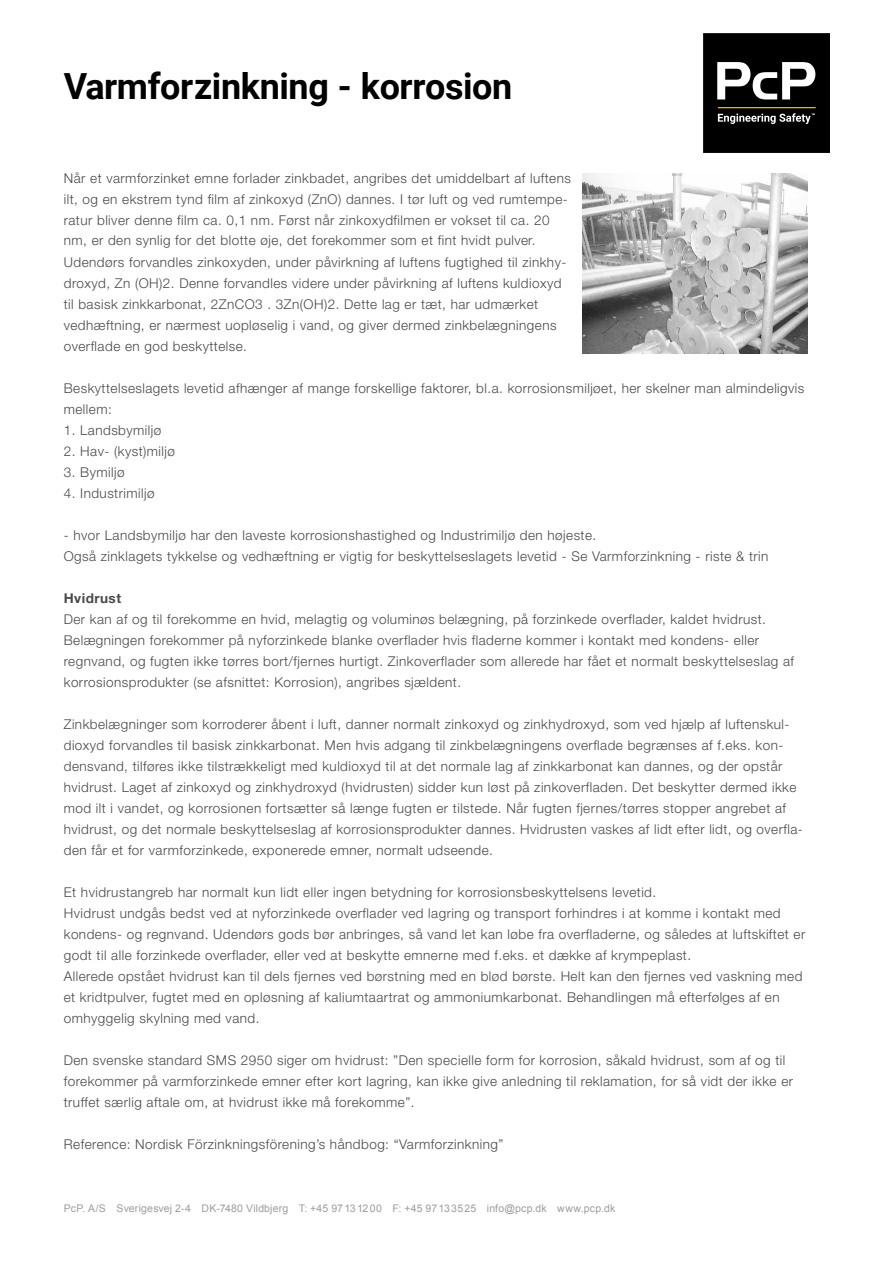
<style>
.page{position:relative;width:893px;height:1263px;background:#fff}
.page>*{position:absolute;margin:0;border:0;box-sizing:border-box;transform-origin:0 0}
.t1{font:700 36px "Roboto";letter-spacing:-.01em;color:#000}
.t2{font:300 13.5px/21px "Helvetica Neue LT Pro";letter-spacing:.035em;color:#494948}
.t3{font:700 13.5px "Helvetica Neue LT Pro";letter-spacing:.035em;color:#494948}
.t4{font:10.5px "Arial";letter-spacing:.02em;color:#9c9d9d}
</style>
<div class="page">
<img style="left:583px;top:173px;width:225px;height:180px">
<img style="left:704px;top:34px;width:126px;height:118px">
<h1 class="t1" style="left:64px;top:61px;width:450px">Varmforzinkning - korrosion</h1>
<p class="t2" style="left:64px;top:167px;width:509px">Når et varmforzinket emne forlader zinkbadet, angribes det umiddelbart af luftens ilt, og en ekstrem tynd film af zinkoxyd (ZnO) dannes. I tør luft og ved rumtempe&shy;ratur bliver denne film ca. 0,1 nm. Først når zinkoxydfilmen er vokset til ca. 20 nm, er den synlig for det blotte øje, det forekommer som et fint hvidt pulver.</p>
<p class="t2" style="left:64px;top:251px;width:504px">Udendørs forvandles zinkoxyden, under påvirkning af luftens fugtighed til zinkhy&shy;droxyd, Zn (OH)2. Denne forvandles videre under påvirkning af luftens kuldioxyd til basisk zinkkarbonat, 2ZnCO3 . 3Zn(OH)2. Dette lag er tæt, har udmærket vedhæftning, er nærmest uopløselig i vand, og giver dermed zinkbelægningens overflade en god beskyttelse.</p>
<p class="t2" style="left:64px;top:377px;width:742px">Beskyttelseslagets levetid afhænger af mange forskellige faktorer, bl.a. korrosionsmiljøet, her skelner man almindeligvis mellem:</p>
<p class="t2" style="left:64px;top:419px;width:99px">1. Landsbymiljø</p>
<p class="t2" style="left:64px;top:440px;width:113px">2. Hav- (kyst)miljø</p>
<p class="t2" style="left:64px;top:461px;width:62px">3. Bymiljø</p>
<p class="t2" style="left:64px;top:482px;width:92px">4. Industrimiljø</p>
<p class="t2" style="left:64px;top:524px;width:706px">- hvor Landsbymiljø har den laveste korrosionshastighed og Industrimiljø den højeste.<br>Også zinklagets tykkelse og vedhæftning er vigtig for beskyttelseslagets levetid - Se Varmforzinkning - riste &amp; trin</p>
<p class="t3" style="left:64px;top:590px;width:59px">Hvidrust</p>
<p class="t2" style="left:64px;top:608px;width:732px">Der kan af og til forekomme en hvid, melagtig og voluminøs belægning, på forzinkede overflader, kaldet hvidrust.<br>Belægningen forekommer på nyforzinkede blanke overflader hvis fladerne kommer i kontakt med kondens- eller regnvand, og fugten ikke tørres bort/fjernes hurtigt. Zinkoverflader som allerede har fået et normalt beskyttelseslag af korrosionsprodukter (se afsnittet: Korrosion), angribes sjældent.</p>
<p class="t2" style="left:64px;top:713px;width:741px">Zinkbelægninger som korroderer åbent i luft, danner normalt zinkoxyd og zinkhydroxyd, som ved hjælp af luftenskul&shy;dioxyd forvandles til basisk zinkkarbonat. Men hvis adgang til zinkbelægningens overflade begrænses af f.eks. kon&shy;densvand, tilføres ikke tilstrækkeligt med kuldioxyd til at det normale lag af zinkkarbonat kan dannes, og der opstår hvidrust. Laget af zinkoxyd og zinkhydroxyd (hvidrusten) sidder kun løst på zinkoverfladen. Det beskytter dermed ikke mod ilt i vandet, og korrosionen fortsætter så længe fugten er tilstede. Når fugten fjernes/tørres stopper angrebet af hvidrust, og det normale beskyttelseslag af korrosionsprodukter dannes. Hvidrusten vaskes af lidt efter lidt, og overfla&shy;den får et for varmforzinkede, exponerede emner, normalt udseende.</p>
<p class="t2" style="left:64px;top:881px;width:743px">Et hvidrustangreb har normalt kun lidt eller ingen betydning for korrosionsbeskyttelsens levetid.<br>Hvidrust undgås bedst ved at nyforzinkede overflader ved lagring og transport forhindres i at komme i kontakt med kondens- og regnvand. Udendørs gods bør anbringes, så vand let kan løbe fra overfladerne, og således at luftskiftet er godt til alle forzinkede overflader, eller ved at beskytte emnerne med f.eks. et dække af krympeplast.<br>Allerede opstået hvidrust kan til dels fjernes ved børstning med en blød børste. Helt kan den fjernes ved vaskning med et kridtpulver, fugtet med en opløsning af kaliumtaartrat og ammoniumkarbonat. Behandlingen må efterfølges af en omhyggelig skylning med vand.</p>
<p class="t2" style="left:64px;top:1049px;width:731px">Den svenske standard SMS 2950 siger om hvidrust: ”Den specielle form for korrosion, såkald hvidrust, som af og til forekommer på varmforzinkede emner efter kort lagring, kan ikke give anledning til reklamation, for så vidt der ikke er truffet særlig aftale om, at hvidrust ikke må forekomme”.</p>
<p class="t2" style="left:64px;top:1133px;width:441px">Reference: Nordisk Förzinkningsförening’s håndbog: “Varmforzinkning”</p>
<p class="t4" style="left:64px;top:1201px;width:553px">PcP. A/S Sverigesvej 2-4 DK-7480 Vildbjerg T: +45 97131200 F: +45 97133525 info@pcp.dk www.pcp.dk</p>
</div>
